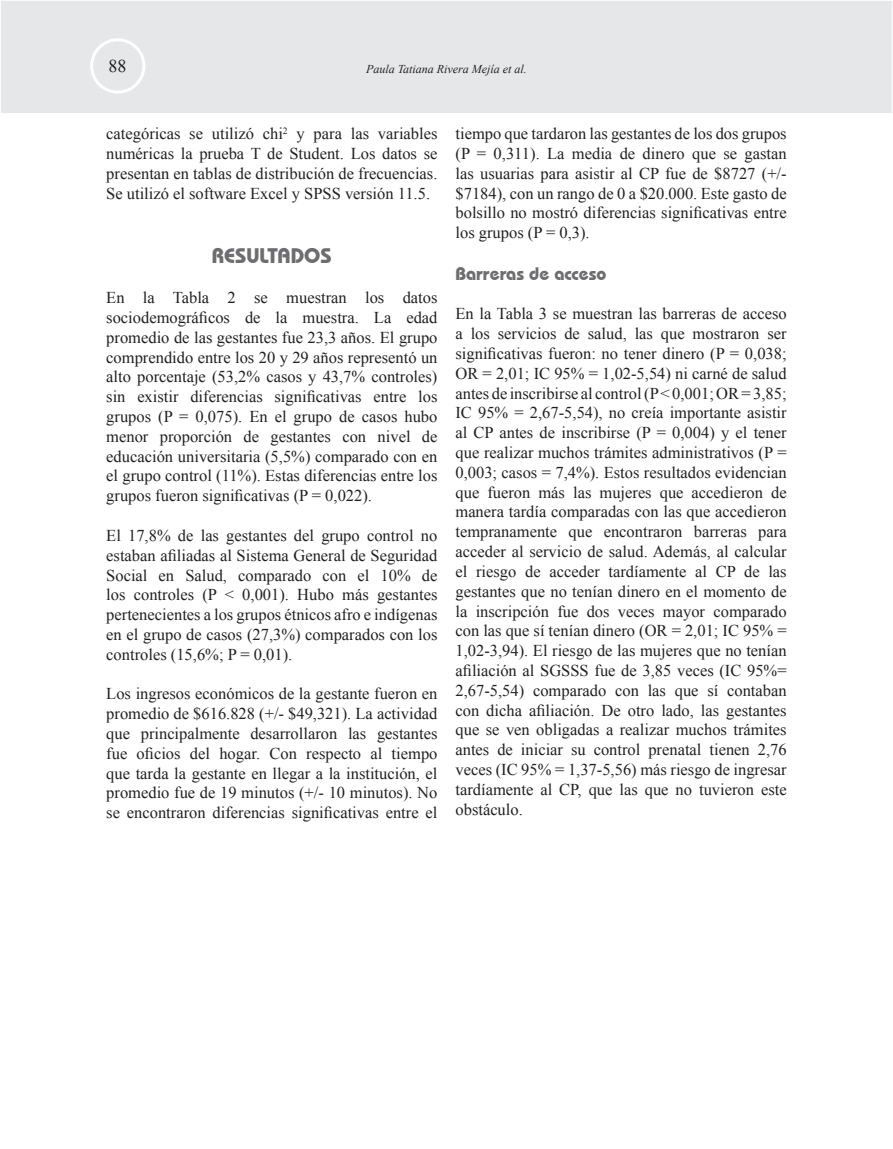
<style>
.page{position:relative;width:893px;height:1149px;background:#fff}
.page>*{position:absolute;margin:0;border:0;box-sizing:border-box;transform-origin:0 0}
.t1{font:700 21px "Bauhaus IT Cby BT";color:#6c6d70}
.t2{font:700 18px "Bauhaus IT Cby BT";color:#6c6d70}
.t3{font:18px "Times New Roman";color:#231f20}
.t4{font:16.5px/19.8px "Times New Roman";color:#231f20;text-align:justify}
.t5{font:italic 12px "Times New Roman";color:#231f20}
</style>
<div class="page">
<div style="left:0;top:0;width:893px;height:113px;background:#e6e7e9"></div>
<div style="left:90px;top:38px;width:55px;height:56px;border:3px solid #fff;border-radius:50%"></div>
<p class="t3" style="left:109px;top:54px;width:19px">88</p>
<p class="t5" style="left:366px;top:61px;width:162px">Paula Tatiana Rivera Mejía et al.</p>
<p class="t4" style="left:106px;top:123px;width:333px">categóricas se utilizó chi<sup>2</sup> y para las variables numéricas la prueba T de Student. Los datos se presentan en tablas de distribución de frecuencias.<br>Se utilizó el software Excel y SPSS versión 11.5.</p>
<p class="t1" style="left:212px;top:243px;width:121px">RESULTADOS</p>
<p class="t4" style="left:106px;top:287px;width:333px">En la Tabla 2 se muestran los datos sociodemográficos de la muestra. La edad promedio de las gestantes fue 23,3 años. El grupo comprendido entre los 20 y 29 años representó un alto porcentaje (53,2% casos y 43,7% controles) sin existir diferencias significativas entre los grupos (P = 0,075). En el grupo de casos hubo menor proporción de gestantes con nivel de educación universitaria (5,5%) comparado con en el grupo control (11%). Estas diferencias entre los grupos fueron significativas (P = 0,022).</p>
<p class="t4" style="left:106px;top:525px;width:333px">El 17,8% de las gestantes del grupo control no estaban afiliadas al Sistema General de Seguridad Social en Salud, comparado con el 10% de los controles (P &lt; 0,001). Hubo más gestantes pertenecientes a los grupos étnicos afro e indígenas en el grupo de casos (27,3%) comparados con los controles (15,6%; P = 0,01).</p>
<p class="t4" style="left:106px;top:683px;width:333px">Los ingresos económicos de la gestante fueron en promedio de $616.828 (+/- $49,321). La actividad que principalmente desarrollaron las gestantes fue oficios del hogar. Con respecto al tiempo que tarda la gestante en llegar a la institución, el promedio fue de 19 minutos (+/- 10 minutos). No se encontraron diferencias significativas entre el</p>
<p class="t4" style="left:455px;top:123px;width:333px">tiempo que tardaron las gestantes de los dos grupos (P = 0,311). La media de dinero que se gastan las usuarias para asistir al CP fue de $8727 (+/- $7184), con un rango de 0 a $20.000. Este gasto de bolsillo no mostró diferencias significativas entre los grupos (P = 0,3).</p>
<p class="t2" style="left:455px;top:262px;width:153px">Barreras de acceso</p>
<p class="t4" style="left:455px;top:303px;width:333px">En la Tabla 3 se muestran las barreras de acceso a los servicios de salud, las que mostraron ser significativas fueron: no tener dinero (P = 0,038; OR = 2,01; IC 95% = 1,02-5,54) ni carné de salud antes de inscribirse al control (P &lt; 0,001; OR = 3,85; IC 95% = 2,67-5,54), no creía importante asistir al CP antes de inscribirse (P = 0,004) y el tener que realizar muchos trámites administrativos (P = 0,003; casos = 7,4%). Estos resultados evidencian que fueron más las mujeres que accedieron de manera tardía comparadas con las que accedieron tempranamente que encontraron barreras para acceder al servicio de salud. Además, al calcular el riesgo de acceder tardíamente al CP de las gestantes que no tenían dinero en el momento de la inscripción fue dos veces mayor comparado con las que sí tenían dinero (OR = 2,01; IC 95% = 1,02-3,94). El riesgo de las mujeres que no tenían afiliación al SGSSS fue de 3,85 veces (IC 95%= 2,67-5,54) comparado con las que sí contaban con dicha afiliación. De otro lado, las gestantes que se ven obligadas a realizar muchos trámites antes de iniciar su control prenatal tienen 2,76 veces (IC 95% = 1,37-5,56) más riesgo de ingresar tardíamente al CP, que las que no tuvieron este obstáculo.</p>
</div>
